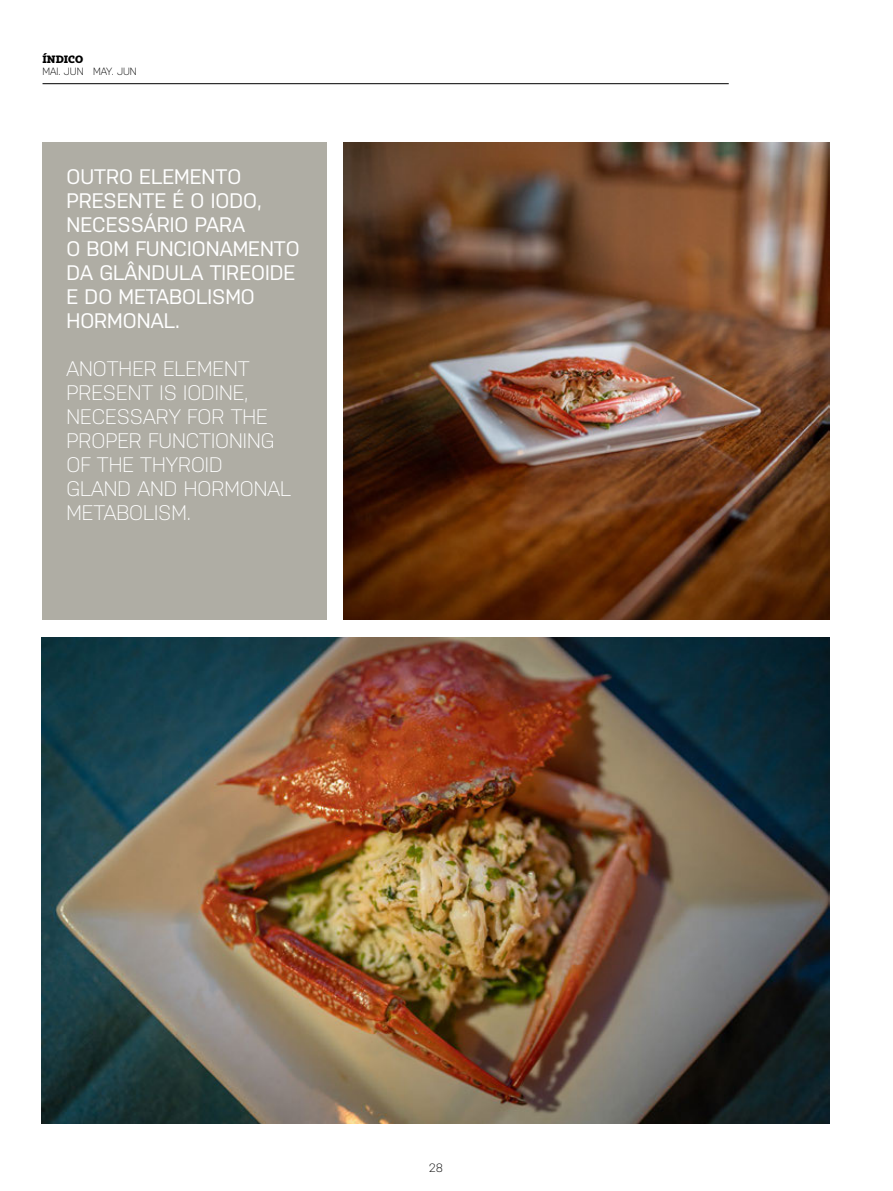
<style>
.page{position:relative;width:893px;height:1191px;background:#fff}
.page>*{position:absolute;margin:0;border:0;box-sizing:border-box;transform-origin:0 0}
.t1{font:300 21px/24px "Nudista";color:#fff}
.t2{font:21px/24px "Nudista";color:#fff}
.t3{font:300 12px "Nudista";color:#000}
.t4{font:300 10.5px "Nudista";color:#000}
.t5{font:700 10.5px "Tabac Slab";color:#000}
</style>
<div class="page">
<hr style="left:43px;top:83px;width:686px;height:1px;background:#000">
<div style="left:43px;top:142px;width:284px;height:478px;background:#afada4"></div>
<img style="left:42px;top:638px;width:787px;height:486px">
<img style="left:344px;top:142px;width:485px;height:478px">
<p class="t5" style="left:43px;top:52px;width:42px">ÍNDICO</p>
<p class="t4" style="left:43px;top:64px;width:96px">MAI. JUN MAY. JUN</p>
<p class="t2" style="left:66px;top:163px;width:235px">OUTRO ELEMENTO<br>PRESENTE É O IODO,<br>NECESSÁRIO PARA<br>O BOM FUNCIONAMENTO<br>DA GLÂNDULA TIREOIDE<br>E DO METABOLISMO<br>HORMONAL.</p>
<p class="t1" style="left:66px;top:355px;width:226px">ANOTHER ELEMENT<br>PRESENT IS IODINE,<br>NECESSARY FOR THE<br>PROPER FUNCTIONING<br>OF THE THYROID<br>GLAND AND HORMONAL<br>METABOLISM.</p>
<p class="t3" style="left:429px;top:1159px;width:16px">28</p>
</div>
